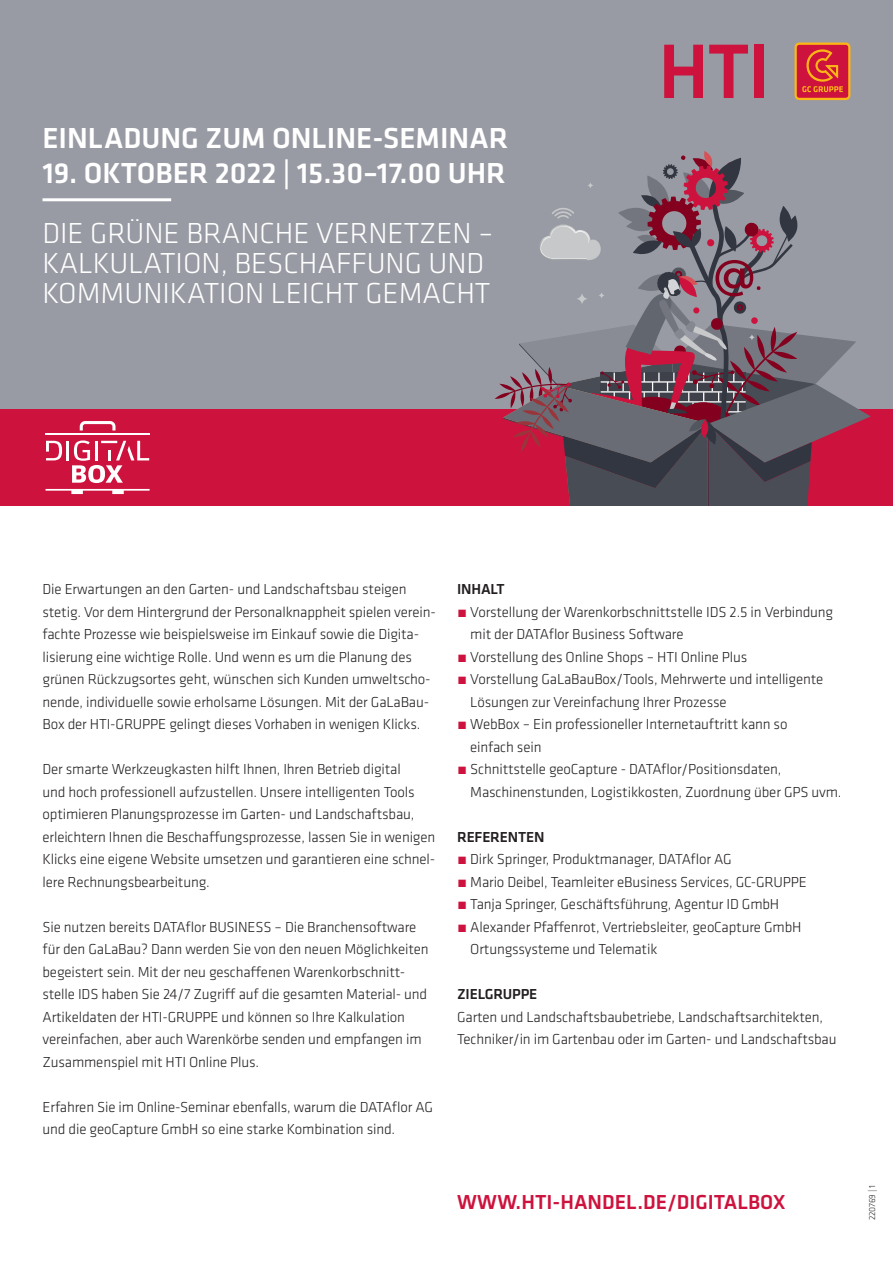
<style>
.page{position:relative;width:893px;height:1263px;background:#fff}
.page>*{position:absolute;margin:0;border:0;box-sizing:border-box;transform-origin:0 0}
.t1{font:300 30px/30px "GC Klavika Fein";color:#fff}
.t2{font:500 30px "GC Klavika Fein";color:#fff}
.t3{font:500 21px "GC Klavika Fein";color:#cd123d}
.t4{font:300 15px/22.5px "GC Klavika Fein";letter-spacing:-.01em;color:#231f20}
.t5{font:500 15px "GC Klavika Fein";letter-spacing:-.01em;color:#231f20}
.t6{font:300 9px "GC Klavika Fein";letter-spacing:-.015em;color:#231f20}
.s1{color:#cd123d}
</style>
<div class="page">
<div style="left:0;top:0;width:893px;height:507px;background:#989ba3"></div>
<div style="left:0;top:409px;width:893px;height:97px;background:#cd123d"></div>
<svg style="left:80px;top:421px;width:36px;height:9px"></svg>
<hr style="left:46px;top:433px;width:104px;height:2px;background:#fff">
<svg style="left:46px;top:489px;width:104px;height:5px"></svg>
<svg style="left:46px;top:440px;width:103px;height:43px"></svg>
<svg style="left:495px;top:151px;width:376px;height:355px"></svg>
<div style="left:0;top:506px;width:893px;height:155px;background:#fff"></div>
<hr style="left:43px;top:198px;width:128px;height:3px;background:#fff">
<svg style="left:664px;top:45px;width:39px;height:53px"></svg>
<svg style="left:709px;top:45px;width:39px;height:53px"></svg>
<div style="left:755px;top:45px;width:9px;height:53px;background:#cd123d"></div>
<svg style="left:794px;top:43px;width:56px;height:57px"></svg>
<div style="left:797px;top:45px;width:51px;height:53px;background:#cd123d;border-radius:3px"></div>
<svg style="left:802px;top:49px;width:41px;height:43px"></svg>
<h1 class="t2" style="left:42px;top:117px;width:467px">EINLADUNG ZUM ONLINE-SEMINAR</h1>
<h1 class="t2" style="left:42px;top:152px;width:465px">19. OKTOBER 2022 | 15.30–17.00 UHR</h1>
<h1 class="t1" style="left:42px;top:217px;width:452px">DIE GRÜNE BRANCHE VERNETZEN –<br>KALKULATION, BESCHAFFUNG UND<br>KOMMUNIKATION LEICHT GEMACHT</h1>
<p class="t4" style="left:43px;top:578px;width:395px">Die Erwartungen an den Garten- und Landschaftsbau steigen stetig. Vor dem Hintergrund der Personalknappheit spielen verein&shy;fachte Prozesse wie beispielsweise im Einkauf sowie die Digita&shy;lisierung eine wichtige Rolle. Und wenn es um die Planung des grünen Rückzugsortes geht, wünschen sich Kunden umweltscho&shy;nende, individuelle sowie erholsame Lösungen. Mit der GaLaBau-Box der HTI-GRUPPE gelingt dieses Vorhaben in wenigen Klicks.</p>
<p class="t4" style="left:43px;top:758px;width:394px">Der smarte Werkzeugkasten hilft Ihnen, Ihren Betrieb digital<br>und hoch professionell aufzustellen. Unsere intelligenten Tools optimieren Planungsprozesse im Garten- und Landschaftsbau, erleichtern Ihnen die Beschaffungsprozesse, lassen Sie in wenigen Klicks eine eigene Website umsetzen und garantieren eine schnel&shy;lere Rechnungsbearbeitung.</p>
<p class="t4" style="left:43px;top:915px;width:388px">Sie nutzen bereits DATAflor BUSINESS – Die Branchensoftware für den GaLaBau? Dann werden Sie von den neuen Möglichkeiten begeistert sein. Mit der neu geschaffenen Warenkorbschnitt&shy;stelle IDS haben Sie 24/7 Zugriff auf die gesamten Material- und Artikeldaten der HTI-GRUPPE und können so Ihre Kalkulation vereinfachen, aber auch Warenkörbe senden und empfangen im Zusammenspiel mit HTI Online Plus.</p>
<p class="t4" style="left:43px;top:1095px;width:392px">Erfahren Sie im Online-Seminar ebenfalls, warum die DATAflor AG und die geoCapture GmbH so eine starke Kombination sind.</p>
<p class="t5" style="left:457px;top:579px;width:49px">INHALT</p>
<p class="t4" style="left:470px;top:600px;width:365px;text-indent:-13px"><span class="s1">•</span> Vorstellung der Warenkorbschnittstelle IDS 2.5 in Verbindung mit der DATAflor Business Software</p>
<p class="t4" style="left:457px;top:645px;width:292px"><span class="s1">•</span> Vorstellung des Online Shops – HTI Online Plus</p>
<p class="t4" style="left:470px;top:668px;width:355px;text-indent:-13px"><span class="s1">•</span> Vorstellung GaLaBauBox/Tools, Mehrwerte und intelligente<br>Lösungen zur Vereinfachung Ihrer Prozesse</p>
<p class="t4" style="left:470px;top:713px;width:319px;text-indent:-13px"><span class="s1">•</span> WebBox – Ein professioneller Internetauftritt kann so einfach sein</p>
<p class="t4" style="left:470px;top:758px;width:373px;text-indent:-13px"><span class="s1">•</span> Schnittstelle geoCapture - DATAflor/Positionsdaten,<br>Maschinenstunden, Logistikkosten, Zuordnung über GPS uvm.</p>
<p class="t5" style="left:457px;top:826px;width:89px">REFERENTEN</p>
<p class="t4" style="left:457px;top:848px;width:276px"><span class="s1">•</span> Dirk Springer, Produktmanager, DATAflor AG</p>
<p class="t4" style="left:457px;top:870px;width:351px"><span class="s1">•</span> Mario Deibel, Teamleiter eBusiness Services, GC-GRUPPE</p>
<p class="t4" style="left:457px;top:893px;width:324px"><span class="s1">•</span> Tanja Springer, Geschäftsführung, Agentur ID GmbH</p>
<p class="t4" style="left:470px;top:915px;width:333px;text-indent:-13px"><span class="s1">•</span> Alexander Pfaffenrot, Vertriebsleiter, geoCapture GmbH<br>Ortungssysteme und Telematik</p>
<p class="t5" style="left:457px;top:984px;width:82px">ZIELGRUPPE</p>
<p class="t4" style="left:457px;top:1005px;width:381px">Garten und Landschaftsbaubetriebe, Landschaftsarchitekten,<br>Techniker/in im Gartenbau oder im Garten- und Landschaftsbau</p>
<h2 class="t3" style="left:457px;top:1188px;width:330px">WWW.HTI-HANDEL.DE/DIGITALBOX</h2>
<p class="t6" style="left:867px;top:1220px;width:36px;rotate:-90deg">220769 | 1</p>
</div>
